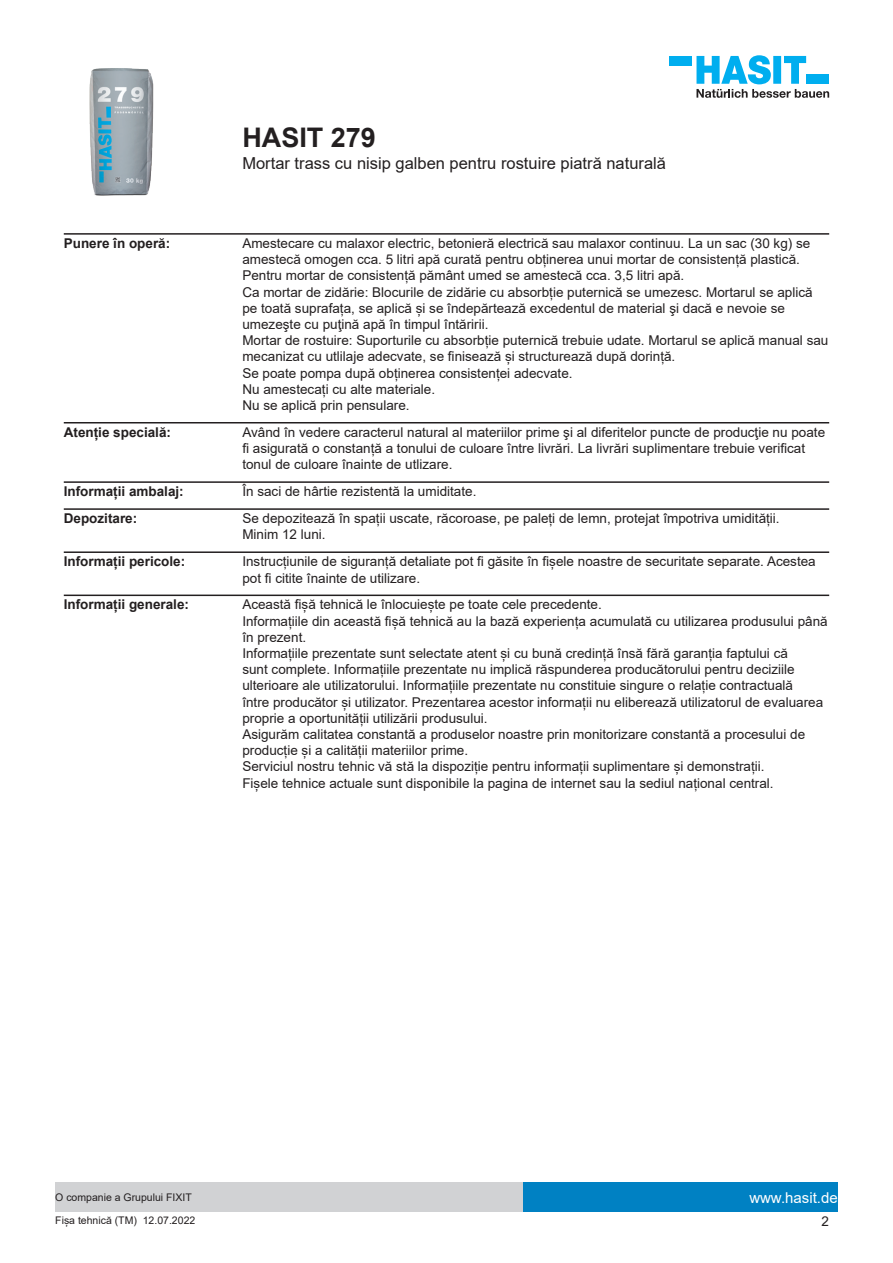
<style>
.page{position:relative;width:893px;height:1263px;background:#fff}
.page>*{position:absolute;margin:0;border:0;box-sizing:border-box;transform-origin:0 0}
.t1{font:700 27px "Arial";color:#231f20}
.t2{font:16.5px "Arial";color:#231f20}
.t3{font:15px "Arial";color:#fff}
.t4{font:13.5px/16.2px "Arial";color:#231f20}
.t5{font:700 13.5px "Arial";color:#231f20}
.t6{font:10.5px "Arial";color:#231f20}
</style>
<div class="page">
<img style="left:89px;top:68px;width:65px;height:128px">
<div style="left:669px;top:56px;width:23px;height:10px;background:#00aeef"></div>
<svg style="left:696px;top:55px;width:133px;height:43px"></svg>
<div style="left:523px;top:1182px;width:315px;height:30px;background:#0081c3"></div>
<div style="left:55px;top:1182px;width:468px;height:30px;background:#d1d2d4"></div>
<hr style="left:64px;top:233px;width:765px;height:2px;background:#231f20">
<hr style="left:64px;top:422px;width:765px;height:1px;background:#231f20">
<hr style="left:64px;top:481px;width:765px;height:2px;background:#231f20">
<hr style="left:64px;top:508px;width:765px;height:2px;background:#231f20">
<hr style="left:64px;top:551px;width:765px;height:2px;background:#231f20">
<hr style="left:64px;top:594px;width:765px;height:2px;background:#231f20">
<h1 class="t1" style="left:242px;top:119px;width:135px">HASIT 279</h1>
<p class="t2" style="left:242px;top:152px;width:425px">Mortar trass cu nisip galben pentru rostuire piatră naturală</p>
<p class="t5" style="left:64px;top:234px;width:108px">Punere în operă:</p>
<p class="t4" style="left:242px;top:235px;width:587px">Amestecare cu malaxor electric, betonieră electrică sau malaxor continuu. La un sac (30 kg) se amestecă omogen cca. 5 litri apă curată pentru obținerea unui mortar de consistență plastică.<br>Pentru mortar de consistență pământ umed se amestecă cca. 3,5 litri apă.<br>Ca mortar de zidărie: Blocurile de zidărie cu absorbție puternică se umezesc. Mortarul se aplică pe toată suprafața, se aplică și se îndepărtează excedentul de material şi dacă e nevoie se umezeşte cu puţină apă în timpul întăririi.<br>Mortar de rostuire: Suporturile cu absorbție puternică trebuie udate. Mortarul se aplică manual sau mecanizat cu utlilaje adecvate, se finisează și structurează după dorință.<br>Se poate pompa după obținerea consistenței adecvate.<br>Nu amestecați cu alte materiale.<br>Nu se aplică prin pensulare.</p>
<p class="t5" style="left:64px;top:423px;width:109px">Atenție specială:</p>
<p class="t4" style="left:242px;top:424px;width:584px">Având în vedere caracterul natural al materiilor prime şi al diferitelor puncte de producţie nu poate fi asigurată o constanță a tonului de culoare între livrări. La livrări suplimentare trebuie verificat tonul de culoare înainte de utlizare.</p>
<p class="t5" style="left:64px;top:482px;width:122px">Informații ambalaj:</p>
<p class="t4" style="left:242px;top:483px;width:236px">În saci de hârtie rezistentă la umiditate.</p>
<p class="t5" style="left:64px;top:509px;width:75px">Depozitare:</p>
<p class="t4" style="left:242px;top:510px;width:539px">Se depozitează în spații uscate, răcoroase, pe paleți de lemn, protejat împotriva umidității.<br>Minim 12 luni.</p>
<p class="t5" style="left:64px;top:552px;width:123px">Informații pericole:</p>
<p class="t4" style="left:242px;top:553px;width:575px">Instrucțiunile de siguranță detaliate pot fi găsite în fișele noastre de securitate separate. Acestea pot fi citite înainte de utilizare.</p>
<p class="t5" style="left:64px;top:595px;width:127px">Informații generale:</p>
<p class="t4" style="left:242px;top:596px;width:587px">Această fișă tehnică le înlocuiește pe toate cele precedente.<br>Informațiile din această fișă tehnică au la bază experiența acumulată cu utilizarea produsului până în prezent.<br>Informațiile prezentate sunt selectate atent și cu bună credință însă fără garanția faptului că<br>sunt complete. Informațiile prezentate nu implică răspunderea producătorului pentru deciziile ulterioare ale utilizatorului. Informațiile prezentate nu constituie singure o relație contractuală<br>între producător și utilizator. Prezentarea acestor informații nu eliberează utilizatorul de evaluarea proprie a oportunității utilizării produsului.<br>Asigurăm calitatea constantă a produselor noastre prin monitorizare constantă a procesului de producție și a calității materiilor prime.<br>Serviciul nostru tehnic vă stă la dispoziție pentru informații suplimentare și demonstrații.<br>Fișele tehnice actuale sunt disponibile la pagina de internet sau la sediul național central.</p>
<p class="t6" style="left:55px;top:1190px;width:138px">O companie a Grupului FIXIT</p>
<p class="t3" style="left:749px;top:1187px;width:90px">www.hasit.de</p>
<p class="t6" style="left:55px;top:1213px;width:142px">Fișa tehnică (TM) 12.07.2022</p>
<p class="t4" style="left:821px;top:1213px;width:9px">2</p>
</div>
